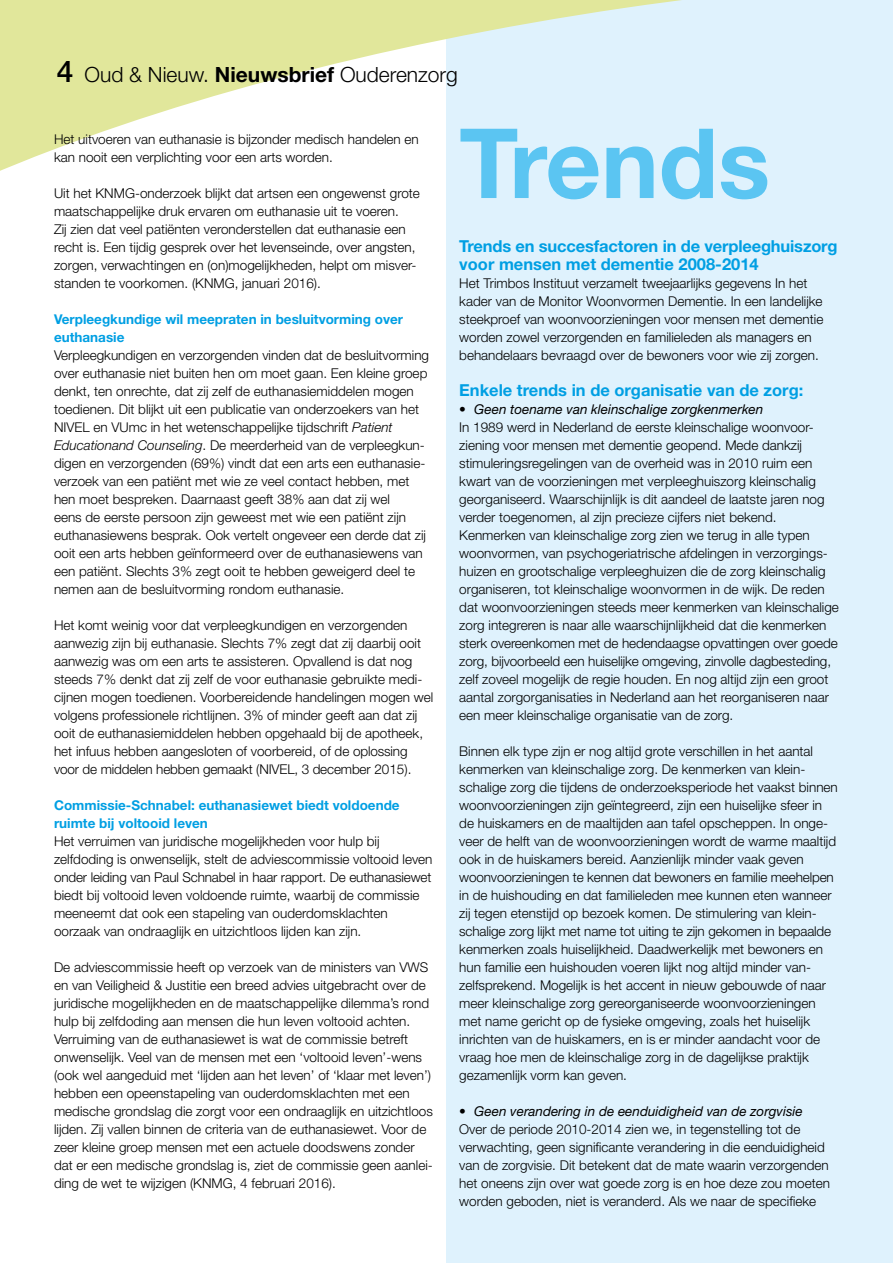
<style>
.page{position:relative;width:893px;height:1263px;background:#fff}
.page>*{position:absolute;margin:0;border:0;box-sizing:border-box;transform-origin:0 0}
.t1{font:700 97.05px "Helvetica Neue LT Std";color:#5bc5f2}
.t2{font:300 21px "Helvetica Neue LT Std";color:#000}
.t3{font:700 16.5px/18px "Helvetica Neue LT Std";color:#009fe3}
.t4{font:300 13.5px/18px "Helvetica Neue LT Std";color:#000}
.t5{font:700 13.5px/18px "Helvetica Neue LT Std";color:#009fe3}
.t6{font:italic 13.5px "Helvetica Neue LT Std";color:#000}
.s1{font-weight:500;font-size:30px}
.s2{font-weight:700}
.s3{font-style:italic}
</style>
<div class="page">
<div style="left:446px;top:0;width:447px;height:1263px;background:#dff2fd"></div>
<svg style="left:0;top:0;width:681px;height:171px"></svg>
<h2 class="t2" style="left:57px;top:62px;width:403px"><span class="s1">4</span> Oud &amp; Nieuw. <span class="s2">Nieuwsbrief</span> Ouderenzorg</h2>
<p class="t4" style="left:54px;top:130px;width:366px">Het uitvoeren van euthanasie is bijzonder medisch handelen en kan nooit een verplichting voor een arts worden.</p>
<p class="t4" style="left:54px;top:184px;width:367px">Uit het KNMG-onderzoek blijkt dat artsen een ongewenst grote maatschappelijke druk ervaren om euthanasie uit te voeren.<br>Zij zien dat veel patiënten veronderstellen dat euthanasie een recht is. Een tijdig gesprek over het levenseinde, over angsten, zorgen, verwachtingen en (on)mogelijkheden, helpt om misver&shy;standen te voorkomen. (KNMG, januari 2016).</p>
<p class="t5" style="left:54px;top:310px;width:351px">Verpleegkundige wil meepraten in besluitvorming over euthanasie</p>
<p class="t4" style="left:54px;top:346px;width:377px">Verpleegkundigen en verzorgenden vinden dat de besluitvorming over euthanasie niet buiten hen om moet gaan. Een kleine groep denkt, ten onrechte, dat zij zelf de euthanasiemiddelen mogen toedienen. Dit blijkt uit een publicatie van onderzoekers van het NIVEL en VUmc in het wetenschappelijke tijdschrift <span class="s3">Patient Educationand Counseling</span>. De meerderheid van de verpleegkun&shy;digen en verzorgenden (69%) vindt dat een arts een euthanasie&shy;verzoek van een patiënt met wie ze veel contact hebben, met hen moet bespreken. Daarnaast geeft 38% aan dat zij wel<br>eens de eerste persoon zijn geweest met wie een patiënt zijn euthanasiewens besprak. Ook vertelt ongeveer een derde dat zij ooit een arts hebben geïnformeerd over de euthanasiewens van een patiënt. Slechts 3% zegt ooit te hebben geweigerd deel te nemen aan de besluitvorming rondom euthanasie.</p>
<p class="t4" style="left:54px;top:616px;width:381px">Het komt weinig voor dat verpleegkundigen en verzorgenden aanwezig zijn bij euthanasie. Slechts 7% zegt dat zij daarbij ooit aanwezig was om een arts te assisteren. Opvallend is dat nog steeds 7% denkt dat zij zelf de voor euthanasie gebruikte medi&shy;cijnen mogen toedienen. Voorbereidende handelingen mogen wel volgens professionele richtlijnen. 3% of minder geeft aan dat zij ooit de euthanasiemiddelen hebben opgehaald bij de apotheek, het infuus hebben aangesloten of voorbereid, of de oplossing voor de middelen hebben gemaakt (NIVEL, 3 december 2015).</p>
<p class="t5" style="left:54px;top:796px;width:347px">Commissie-Schnabel: euthanasiewet biedt voldoende ruimte bij voltooid leven</p>
<p class="t4" style="left:54px;top:832px;width:380px">Het verruimen van juridische mogelijkheden voor hulp bij zelfdoding is onwenselijk, stelt de adviescommissie voltooid leven onder leiding van Paul Schnabel in haar rapport. De euthanasiewet biedt bij voltooid leven voldoende ruimte, waarbij de commissie meeneemt dat ook een stapeling van ouderdomsklachten oorzaak van ondraaglijk en uitzichtloos lijden kan zijn.</p>
<p class="t4" style="left:54px;top:958px;width:380px">De adviescommissie heeft op verzoek van de ministers van VWS en van Veiligheid &amp; Justitie een breed advies uitgebracht over de juridische mogelijkheden en de maatschappelijke dilemma’s rond hulp bij zelfdoding aan mensen die hun leven voltooid achten.<br>Verruiming van de euthanasiewet is wat de commissie betreft onwenselijk. Veel van de mensen met een ‘voltooid leven’-wens (ook wel aangeduid met ‘lijden aan het leven’ of ‘klaar met leven’) hebben een opeenstapeling van ouderdomsklachten met een medische grondslag die zorgt voor een ondraaglijk en uitzichtloos lijden. Zij vallen binnen de criteria van de euthanasiewet. Voor de zeer kleine groep mensen met een actuele doodswens zonder dat er een medische grondslag is, ziet de commissie geen aanlei&shy;ding de wet te wijzigen (KNMG, 4 februari 2016).</p>
<h1 class="t1" style="left:459px;top:103px;width:312px">Trends</h1>
<p class="t3" style="left:459px;top:237px;width:380px">Trends en succesfactoren in de verpleeghuiszorg voor mensen met dementie 2008-2014</p>
<p class="t4" style="left:459px;top:274px;width:366px">Het Trimbos Instituut verzamelt tweejaarlijks gegevens In het kader van de Monitor Woonvormen Dementie. In een landelijke steekproef van woonvoorzieningen voor mensen met dementie worden zowel verzorgenden en familieleden als managers en behandelaars bevraagd over de bewoners voor wie zij zorgen.</p>
<p class="t3" style="left:459px;top:381px;width:346px">Enkele trends in de organisatie van de zorg:</p>
<p class="t6" style="left:459px;top:401px;width:306px">• Geen toename van kleinschalige zorgkenmerken</p>
<p class="t4" style="left:459px;top:418px;width:381px">In 1989 werd in Nederland de eerste kleinschalige woonvoor&shy;ziening voor mensen met dementie geopend. Mede dankzij stimuleringsregelingen van de overheid was in 2010 ruim een kwart van de voorzieningen met verpleeghuiszorg kleinschalig georganiseerd. Waarschijnlijk is dit aandeel de laatste jaren nog verder toegenomen, al zijn precieze cijfers niet bekend.<br>Kenmerken van kleinschalige zorg zien we terug in alle typen woonvormen, van psychogeriatrische afdelingen in verzorgings&shy;huizen en grootschalige verpleeghuizen die de zorg kleinschalig organiseren, tot kleinschalige woonvormen in de wijk. De reden dat woonvoorzieningen steeds meer kenmerken van kleinschalige zorg integreren is naar alle waarschijnlijkheid dat die kenmerken sterk overeenkomen met de hedendaagse opvattingen over goede zorg, bijvoorbeeld een huiselijke omgeving, zinvolle dagbesteding, zelf zoveel mogelijk de regie houden. En nog altijd zijn een groot aantal zorgorganisaties in Nederland aan het reorganiseren naar een meer kleinschalige organisatie van de zorg.</p>
<p class="t4" style="left:459px;top:742px;width:380px">Binnen elk type zijn er nog altijd grote verschillen in het aantal kenmerken van kleinschalige zorg. De kenmerken van klein&shy;schalige zorg die tijdens de onderzoeksperiode het vaakst binnen woonvoorzieningen zijn geïntegreerd, zijn een huiselijke sfeer in de huiskamers en de maaltijden aan tafel opscheppen. In onge&shy;veer de helft van de woonvoorzieningen wordt de warme maaltijd ook in de huiskamers bereid. Aanzienlijk minder vaak geven woonvoorzieningen te kennen dat bewoners en familie meehelpen in de huishouding en dat familieleden mee kunnen eten wanneer zij tegen etenstijd op bezoek komen. De stimulering van klein&shy;schalige zorg lijkt met name tot uiting te zijn gekomen in bepaalde kenmerken zoals huiselijkheid. Daadwerkelijk met bewoners en hun familie een huishouden voeren lijkt nog altijd minder van&shy;zelfsprekend. Mogelijk is het accent in nieuw gebouwde of naar meer kleinschalige zorg gereorganiseerde woonvoorzieningen met name gericht op de fysieke omgeving, zoals het huiselijk inrichten van de huiskamers, en is er minder aandacht voor de vraag hoe men de kleinschalige zorg in de dagelijkse praktijk gezamenlijk vorm kan geven.</p>
<p class="t6" style="left:459px;top:1103px;width:345px">• Geen verandering in de eenduidigheid van de zorgvisie</p>
<p class="t4" style="left:459px;top:1120px;width:372px">Over de periode 2010-2014 zien we, in tegenstelling tot de verwachting, geen significante verandering in die eenduidigheid van de zorgvisie. Dit betekent dat de mate waarin verzorgenden het oneens zijn over wat goede zorg is en hoe deze zou moeten worden geboden, niet is veranderd. Als we naar de specifieke</p>
</div>
